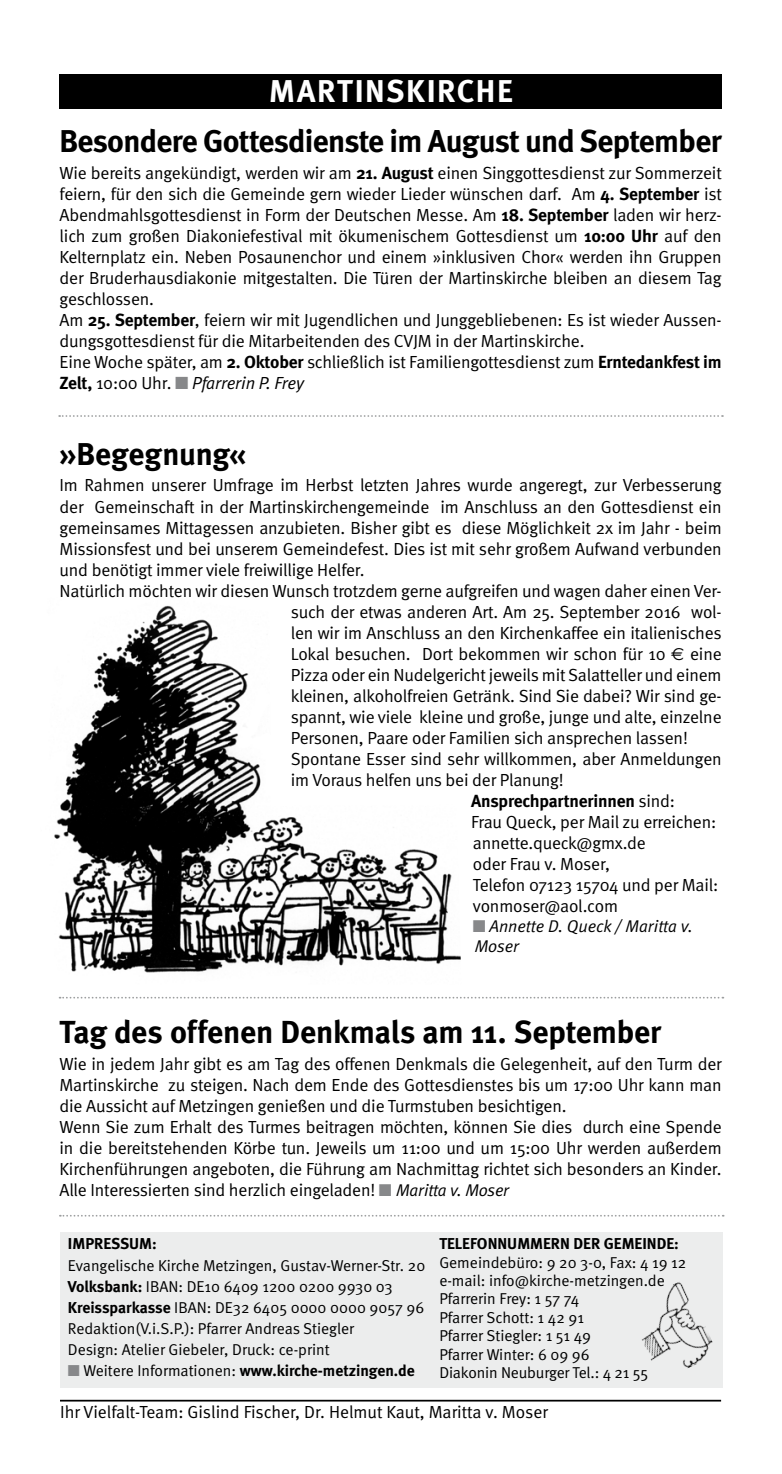
<style>
.page{position:relative;width:782px;height:1474px;background:#fff}
.page>*{position:absolute;margin:0;border:0;box-sizing:border-box;transform-origin:0 0}
.t1{font:700 31.85px "Meta";letter-spacing:-.005em;color:#000}
.t2{font:700 31.5px "Meta";letter-spacing:-.02em;color:#000}
.t3{font:700 31.5px "Meta";letter-spacing:.05em;color:#fff}
.t4{font:17.5px/21px "Meta Normal";letter-spacing:-.01em;color:#000}
.t5{font:700 17.5px "Meta";letter-spacing:-.01em;color:#000}
.t6{font:italic 16.97px/20.3px "Meta Normal";letter-spacing:-.005em;color:#000}
.t7{font:15.75px/18.4px "Meta Normal";color:#000}
.t8{font:700 15.75px "Meta";color:#000}
.s1{font-family:"Meta";font-weight:700}
.s2{color:#87888a}
.s3{font-style:italic}
.s4{font-family:"Euro Sans"}
.s5{font-family:"Meta Normal";font-weight:400}
.s6{font-style:italic;font-size:16.97px}
</style>
<div class="page">
<img style="left:54px;top:605px;width:407px;height:368px">
<hr style="left:60px;top:1399px;width:660px;height:2px;background:#000">
<div style="left:59px;top:74px;width:663px;height:35px;background:#000"></div>
<svg style="left:59px;top:415px;width:663px;height:2px"></svg>
<svg style="left:60px;top:996px;width:663px;height:2px"></svg>
<div style="left:60px;top:1231px;width:662px;height:156px;background:#eceded"></div>
<img style="left:641px;top:1282px;width:72px;height:86px">
<svg style="left:60px;top:1214px;width:663px;height:2px"></svg>
<h2 class="t3" style="left:269px;top:73px;width:245px">MARTINSKIRCHE</h2>
<h2 class="t2" style="left:60px;top:123px;width:663px">Besondere Gottesdienste im August und September</h2>
<p class="t4" style="left:60px;top:162px;width:663px">Wie bereits angekündigt, werden wir am <span class="s1">21. August</span> einen Singgottesdienst zur Sommerzeit feiern, für den sich die Gemeinde gern wieder Lieder wünschen darf. Am <span class="s1">4. September</span> ist Abendmahlsgottesdienst in Form der Deutschen Messe. Am <span class="s1">18. September</span> laden wir herz&shy;lich zum großen Diakoniefestival mit ökumenischem Gottesdienst um <span class="s1">10:00 Uhr</span> auf den Kelternplatz ein. Neben Posaunenchor und einem »inklusiven Chor« werden ihn Gruppen der Bruderhausdiakonie mitgestalten. Die Türen der Martinskirche bleiben an diesem Tag geschlossen.<br>Am <span class="s1">25. September</span>, feiern wir mit Jugendlichen und Junggebliebenen: Es ist wieder Aussen&shy;dungsgottesdienst für die Mitarbeitenden des CVJM in der Martinskirche.<br>Eine Woche später, am <span class="s1">2. Oktober</span> schließlich ist Familiengottesdienst zum <span class="s1">Erntedankfest im Zelt,</span> 10:00 Uhr. <span class="s2">■</span> <span class="s3">Pfarrerin P. Frey</span></p>
<h2 class="t2" style="left:60px;top:435px;width:188px">»Begegnung«</h2>
<p class="t4" style="left:60px;top:474px;width:663px">Im Rahmen unserer Umfrage im Herbst letzten Jahres wurde angeregt, zur Verbesserung</p>
<p class="t4" style="left:60px;top:495px;width:663px">der Gemeinschaft in der Martinskirchengemeinde im Anschluss an den Gottesdienst ein</p>
<p class="t4" style="left:60px;top:516px;width:663px">gemeinsames Mittagessen anzubieten. Bisher gibt es diese Möglichkeit 2x im Jahr - beim</p>
<p class="t4" style="left:60px;top:537px;width:663px">Missionsfest und bei unserem Gemeindefest. Dies ist mit sehr großem Aufwand verbunden</p>
<p class="t4" style="left:60px;top:558px;width:306px">und benötigt immer viele freiwillige Helfer.</p>
<p class="t4" style="left:60px;top:579px;width:663px">Natürlich möchten wir diesen Wunsch trotzdem gerne aufgreifen und wagen daher einen Ver-</p>
<p class="t4" style="left:291px;top:600px;width:432px">such der etwas anderen Art. Am 25. September 2016 wol-</p>
<p class="t4" style="left:291px;top:621px;width:432px">len wir im Anschluss an den Kirchenkaffee ein italienisches</p>
<p class="t4" style="left:291px;top:642px;width:432px">Lokal besuchen. Dort bekommen wir schon für 10 <span class="s4">€</span> eine</p>
<p class="t4" style="left:291px;top:663px;width:432px">Pizza oder ein Nudelgericht jeweils mit Salatteller und einem</p>
<p class="t4" style="left:291px;top:684px;width:432px">kleinen, alkoholfreien Getränk. Sind Sie dabei? Wir sind ge-</p>
<p class="t4" style="left:291px;top:705px;width:432px">spannt, wie viele kleine und große, junge und alte, einzelne</p>
<p class="t4" style="left:291px;top:726px;width:398px">Personen, Paare oder Familien sich ansprechen lassen!</p>
<p class="t4" style="left:291px;top:747px;width:432px">Spontane Esser sind sehr willkommen, aber Anmeldungen</p>
<p class="t4" style="left:291px;top:768px;width:274px">im Voraus helfen uns bei der Planung!</p>
<p class="t5" style="left:471px;top:790px;width:205px">Ansprechpartnerinnen <span class="s5">sind:</span></p>
<p class="t4" style="left:471px;top:810px;width:248px">Frau Queck, per Mail zu erreichen: annette.queck@gmx.de<br>oder Frau v. Moser,<br>Telefon 07123 15704 und per Mail: vonmoser@aol.com</p>
<p class="t6" style="left:473px;top:915px;width:221px"><span class="s2">■</span> Annette D. Queck / Maritta v.<br>Moser</p>
<h1 class="t1" style="left:60px;top:1013px;width:603px">Tag des offenen Denkmals am 11. September</h1>
<p class="t4" style="left:60px;top:1052px;width:663px">Wie in jedem Jahr gibt es am Tag des offenen Denkmals die Gelegenheit, auf den Turm der Martinskirche zu steigen. Nach dem Ende des Gottesdienstes bis um 17:00 Uhr kann man die Aussicht auf Metzingen genießen und die Turmstuben besichtigen.<br>Wenn Sie zum Erhalt des Turmes beitragen möchten, können Sie dies durch eine Spende in die bereitstehenden Körbe tun. Jeweils um 11:00 und um 15:00 Uhr werden außerdem Kirchenführungen angeboten, die Führung am Nachmittag richtet sich besonders an Kinder.<br>Alle Interessierten sind herzlich eingeladen! <span class="s2">■</span> <span class="s6">Maritta v. Moser</span></p>
<p class="t8" style="left:68px;top:1234px;width:90px">IMPRESSUM:</p>
<p class="t7" style="left:68px;top:1254px;width:359px;line-height:21px">Evangelische Kirche Metzingen, Gustav-Werner-Str. 20<br><span class="s1">Volksbank:</span> IBAN: DE10 6409 1200 0200 9930 03<br><span class="s1">Kreissparkasse</span> IBAN: DE32 6405 0000 0000 9057 96<br>Redaktion(V.i.S.P.): Pfarrer Andreas Stiegler<br>Design: Atelier Giebeler, Druck: ce-print</p>
<p class="t8" style="left:68px;top:1360px;width:348px"><span class="s2">■</span> <span class="s5">Weitere Informationen:</span> www.kirche-metzingen.de</p>
<p class="t8" style="left:439px;top:1234px;width:241px">TELEFONNUMMERN DER GEMEINDE:</p>
<p class="t7" style="left:439px;top:1252px;width:248px">Gemeindebüro: 9 20 3-0, Fax: 4 19 12 e-mail: info@kirche-metzingen.de<br>Pfarrerin Frey: 1 57 74<br>Pfarrer Schott: 1 42 91<br>Pfarrer Stiegler: 1 51 49<br>Pfarrer Winter: 6 09 96<br>Diakonin Neuburger Tel.: 4 21 55</p>
<p class="t4" style="left:60px;top:1400px;width:489px">Ihr Vielfalt-Team: Gislind Fischer, Dr. Helmut Kaut, Maritta v. Moser</p>
</div>
